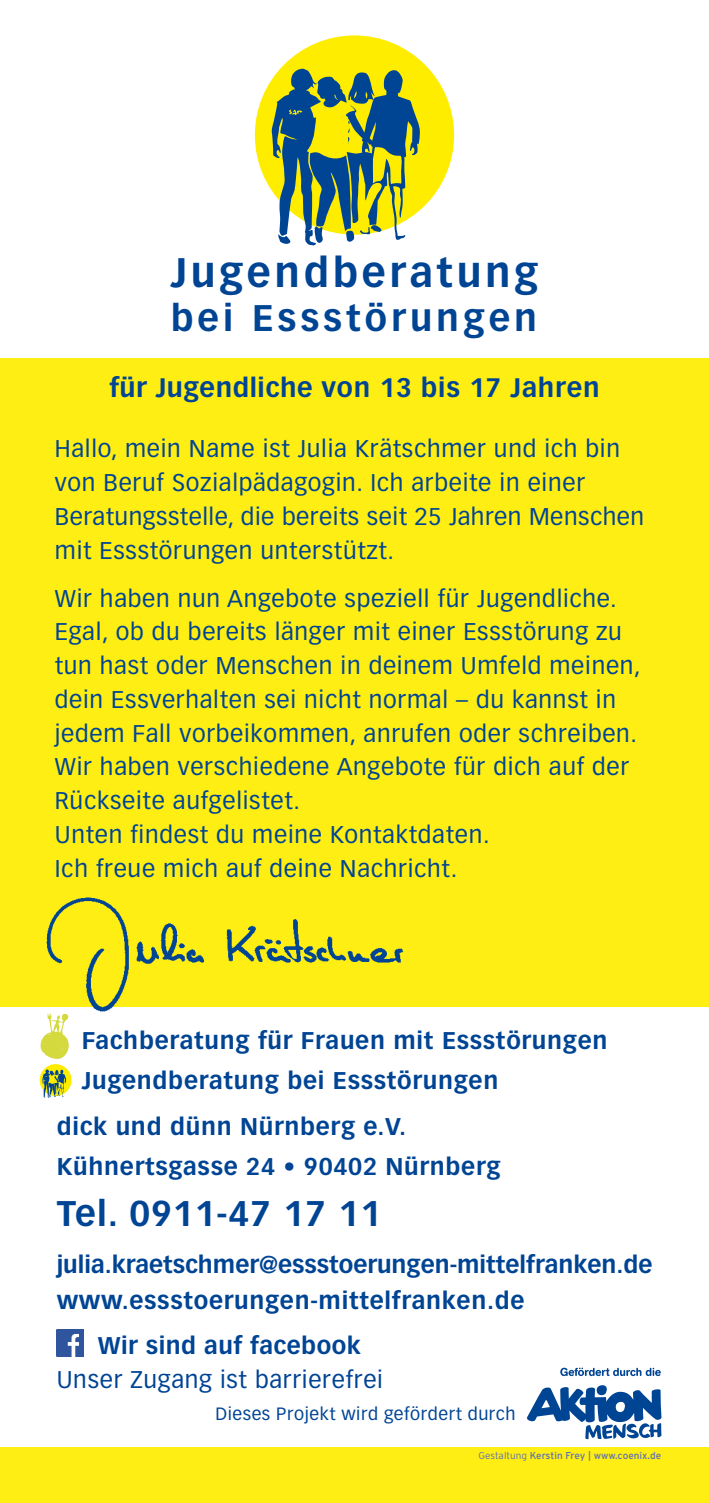
<style>
.page{position:relative;width:709px;height:1503px;background:#fff}
.page>*{position:absolute;margin:0;border:0;box-sizing:border-box;transform-origin:0 0}
.t1{font:700 40.5px "Vectora LH";letter-spacing:.09em;color:#004494}
.t2{font:700 36.25px "Vectora LH";letter-spacing:.11em;color:#004494}
.t3{font:700 35px "Vectora LH";letter-spacing:.03em;color:#004494}
.t4{font:700 26.25px "Vectora LH";letter-spacing:.02em;color:#004494}
.t5{font:23.75px/33.8px "Vectora LH";letter-spacing:.03em;color:#004494}
.t6{font:700 23.75px/40px "Vectora LH";letter-spacing:.03em;color:#004494}
.t7{font:700 23.75px/36.8px "Vectora LH";color:#004494}
.t8{font:17.5px "Vectora LH";letter-spacing:.03em;color:#004494}
.t9{font:10px "Interstate";color:#5e71b0}
.s1{font-weight:300}
</style>
<div class="page">
<div style="left:0;top:358px;width:709px;height:1144px;background:#ffee13"></div>
<div style="left:0;top:1006px;width:709px;height:440px;background:#fff"></div>
<img style="left:57px;top:1329px;width:26px;height:27px">
<svg style="left:41px;top:1013px;width:28px;height:45px"></svg>
<svg style="left:40px;top:1064px;width:32px;height:32px"></svg>
<svg style="left:42px;top:1069px;width:24px;height:28px"></svg>
<div style="left:255px;top:35px;width:199px;height:200px;background:#ffed00;border-radius:50%"></div>
<svg style="left:271px;top:69px;width:149px;height:176px"></svg>
<svg style="left:560px;top:1367px;width:101px;height:9px"></svg>
<svg style="left:527px;top:1385px;width:134px;height:54px"></svg>
<img style="left:35px;top:897px;width:375px;height:115px">
<h1 class="t1" style="left:171px;top:248px;width:369px">Jugendberatung</h1>
<h2 class="t2" style="left:171px;top:296px;width:368px">bei Essstörungen</h2>
<p class="t4" style="left:109px;top:371px;width:491px">für Jugendliche von 13 bis 17 Jahren</p>
<p class="t5" style="left:55px;top:432px;width:591px">Hallo, mein Name ist Julia Krätschmer und ich bin von Beruf Sozialpädagogin. Ich arbeite in einer Beratungsstelle, die bereits seit 25 Jahren Menschen mit Essstörungen unterstützt.</p>
<p class="t5" style="left:55px;top:581px;width:587px">Wir haben nun Angebote speziell für Jugendliche.<br>Egal, ob du bereits länger mit einer Essstörung zu tun hast oder Menschen in deinem Umfeld meinen, dein Essverhalten sei nicht normal – du kannst in jedem Fall vorbeikommen, anrufen oder schreiben.<br>Wir haben verschiedene Angebote für dich auf der Rückseite aufgelistet.<br>Unten findest du meine Kontaktdaten.<br>Ich freue mich auf deine Nachricht.</p>
<p class="t6" style="left:82px;top:1020px;width:527px">Fachberatung für Frauen mit Essstörungen<br>Jugendberatung bei Essstörungen</p>
<p class="t6" style="left:57px;top:1107px;width:445px;line-height:39.2px">dick und dünn Nürnberg e.V.<br>Kühnertsgasse 24 • 90402 Nürnberg</p>
<h3 class="t3" style="left:57px;top:1192px;width:326px">Tel. 0911-47 17 11</h3>
<p class="t7" style="left:57px;top:1245px;width:597px">julia.kraetschmer@essstoerungen-mittelfranken.de www.essstoerungen-mittelfranken.de</p>
<p class="t6" style="left:98px;top:1325px;width:264px">Wir sind auf facebook</p>
<p class="t5" style="left:57px;top:1362px;width:328px">Unser Zugang ist barrierefrei</p>
<p class="t8" style="left:215px;top:1402px;width:301px">Dieses Projekt wird gefördert durch</p>
<p class="t9" style="left:478px;top:1449px;width:184px"><span class="s1">Gestaltung</span> Kerstin Frey | www.coenix.de</p>
</div>
